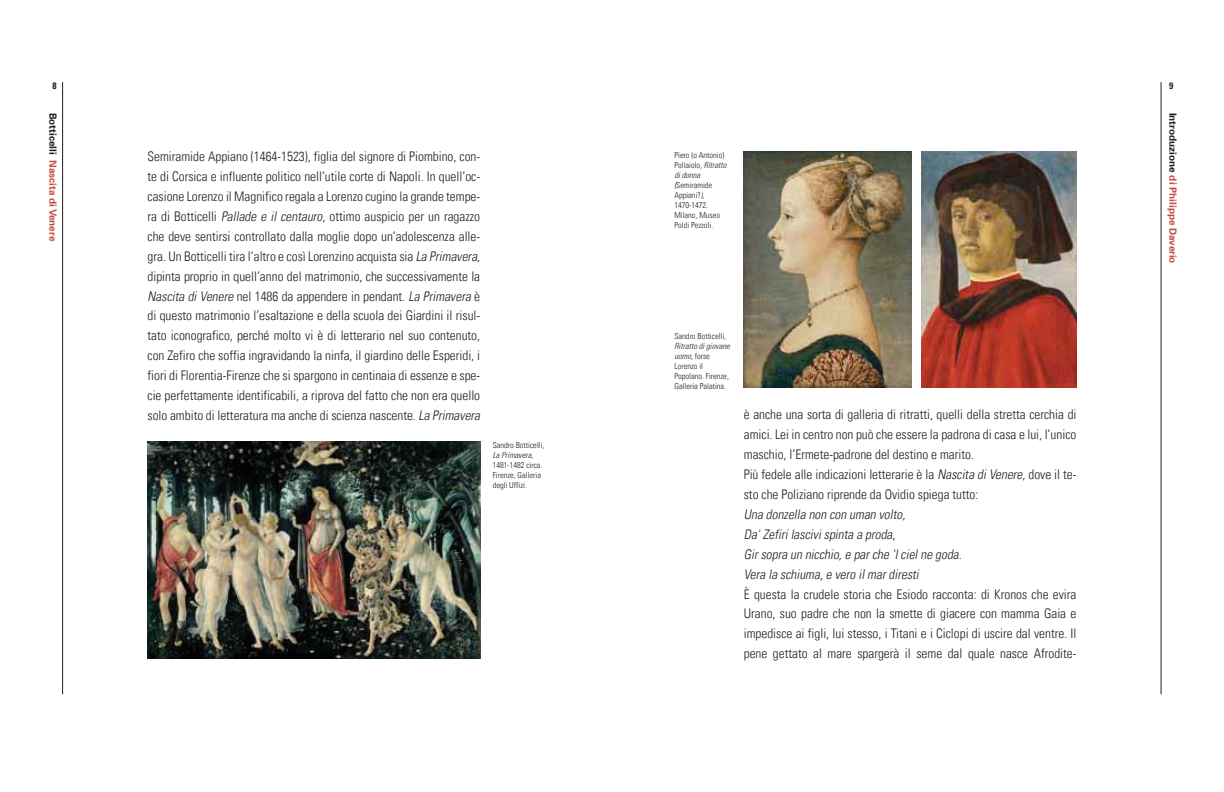
<style>
.page{position:relative;width:1224px;height:792px;background:#fff}
.page>*{position:absolute;margin:0;border:0;box-sizing:border-box;transform-origin:0 0}
.t1{font:300 condensed 13.3px/19.9px "Univers LT";color:#231f20}
.t2{font:italic 300 condensed 13.3px/19.9px "Univers LT";color:#231f20}
.t3{font:700 10px "Univers";color:#c54e41}
.t4{font:700 10px "Univers";color:#c44d3f}
.t5{font:700 condensed 9.4px "Univers LT";color:#231f20}
.t6{font:300 condensed 8.3px/10px "Univers LT";color:#231f20}
.t7{font:italic 300 condensed 8.3px "Univers";color:#231f20}
.s1{color:#231f20}
.s2{font-style:italic}
.s3{font-family:"Univers LT";font-style:normal}
.s4{font-family:"Univers";font-style:italic}
</style>
<div class="page">
<hr style="left:62px;top:82px;width:1px;height:612px;background:#231f20">
<hr style="left:1161px;top:82px;width:1px;height:612px;background:#231f20">
<img style="left:148px;top:442px;width:332px;height:216px">
<img style="left:922px;top:152px;width:154px;height:236px">
<img style="left:744px;top:152px;width:168px;height:236px">
<p class="t5" style="left:53px;top:80px;width:6px">8</p>
<p class="t4" style="left:59px;top:113px;width:130px;rotate:90deg"><span class="s1">Botticelli</span> Nascita di Venere</p>
<p class="t1" style="left:148px;top:146px;width:337px">Semiramide Appiano (1464-1523), figlia del signore di Piombino, con&shy;te di Corsica e influente politico nell’utile corte di Napoli. In quell’oc&shy;casione Lorenzo il Magnifico regala a Lorenzo cugino la grande tempe&shy;ra di Botticelli <span class="s2">Pallade e il centauro</span>, ottimo auspicio per un ragazzo che deve sentirsi controllato dalla moglie dopo un’adolescenza alle&shy;gra. Un Botticelli tira l’altro e così Lorenzino acquista sia <span class="s2">La Primavera, </span>dipinta proprio in quell’anno del matrimonio, che successivamente la <span class="s2">Nascita diVenere</span> nel 1486 da appendere in pendant. <span class="s2">La Primavera</span> è di questo matrimonio l’esaltazione e della scuola dei Giardini il risul&shy;tato iconografico, perché molto vi è di letterario nel suo contenuto, con Zefiro che soffia ingravidando la ninfa, il giardino delle Esperidi, i fiori di Florentia-Firenze che si spargono in centinaia di essenze e spe&shy;cie perfettamente identificabili, a riprova del fatto che non era quello solo ambito di letteratura ma anche di scienza nascente. <span class="s2">La Primavera</span></p>
<p class="t6" style="left:493px;top:440px;width:53px">Sandro Botticelli,</p>
<p class="t7" style="left:493px;top:450px;width:42px">La Primavera<span class="s3">,</span></p>
<p class="t6" style="left:493px;top:460px;width:51px">1481-1482 circa.<br>Firenze, Galleria degli Uffizi.</p>
<p class="t6" style="left:674px;top:150px;width:54px">Piero (o Antonio)<br>Pollaiolo, <span class="s4">Ritratto</span></p>
<p class="t7" style="left:674px;top:170px;width:27px">di donna</p>
<p class="t6" style="left:674px;top:180px;width:47px"><span class="s4">(</span>Semiramide<br>Appiani?<span class="s4">)</span>,<br>1470-1472.<br>Milano, Museo<br>Poldi Pezzoli.</p>
<p class="t6" style="left:674px;top:331px;width:53px">Sandro Botticelli,</p>
<p class="t7" style="left:674px;top:341px;width:57px">Ritratto di giovane</p>
<p class="t6" style="left:674px;top:351px;width:56px"><span class="s4">uomo</span>, forse<br>Lorenzo il<br>Popolano. Firenze,<br>Galleria Palatina.</p>
<p class="t1" style="left:744px;top:405px;width:334px">è anche una sorta di galleria di ritratti, quelli della stretta cerchia di amici. Lei in centro non può che essere la padrona di casa e lui, l’unico maschio, l’Ermete-padrone del destino e marito.<br>Più fedele alle indicazioni letterarie è la <span class="s2">Nascita diVenere</span>, dove il te&shy;sto che Poliziano riprende da Ovidio spiega tutto:</p>
<p class="t2" style="left:744px;top:504px;width:222px">Una donzella non con uman volto, Da'Zefirilascivispinta a proda,<br>Girsopra un nicchio,e parche 'lcielne goda.<br>Vera la schiuma,e vero ilmardiresti</p>
<p class="t1" style="left:744px;top:584px;width:334px;text-align:justify">È questa la crudele storia che Esiodo racconta: di Kronos che evira Urano, suo padre che non la smette di giacere con mamma Gaia e impedisce ai figli, lui stesso, i Titani e i Ciclopi di uscire dal ventre. Il pene gettato al mare spargerà il seme dal quale nasce Afrodite-</p>
<p class="t5" style="left:1169px;top:80px;width:6px">9</p>
<p class="t3" style="left:1179px;top:113px;width:152px;rotate:90deg"><span class="s1">Introduzione</span> di Philippe Daverio</p>
</div>
